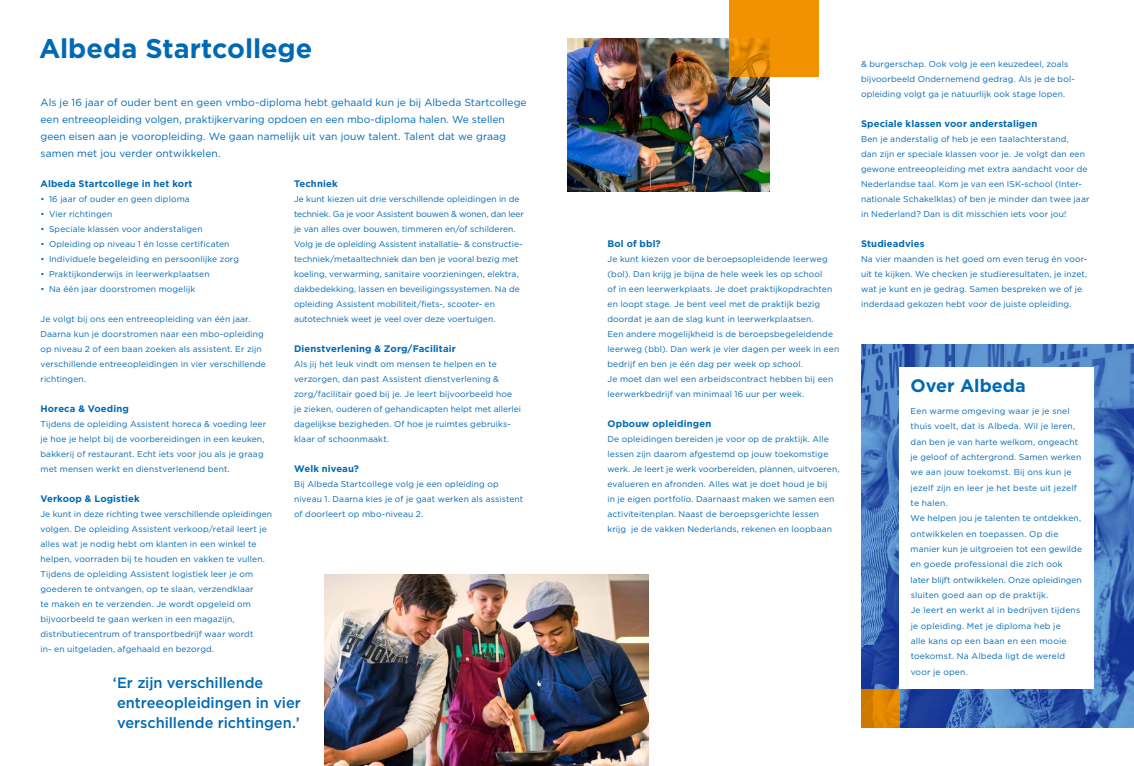
<style>
.page{position:relative;width:1134px;height:766px;background:#fff}
.page>*{position:absolute;margin:0;border:0;box-sizing:border-box;transform-origin:0 0}
.t1{font:700 27px "Gotham";color:#0069b4}
.t2{font:700 18px "Gotham";color:#0069b4}
.t3{font:500 15px/20px "Gotham";color:#0069b4}
.t4{font:10.3px/17px "Gotham";color:#0069b4}
.t5{font:700 9.5px "Gotham";letter-spacing:.015em;color:#0069b4}
.t6{font:8.5px/15px "Gotham";letter-spacing:.015em;color:#0069b4}
</style>
<div class="page">
<img style="left:861px;top:344px;width:273px;height:383px">
<img style="left:324px;top:574px;width:324px;height:191px">
<div style="left:729px;top:0;width:89px;height:77px;background:#f39200"></div>
<img style="left:567px;top:38px;width:202px;height:153px">
<svg style="left:729px;top:38px;width:40px;height:39px"></svg>
<svg style="left:861px;top:689px;width:38px;height:38px"></svg>
<div style="left:899px;top:367px;width:194px;height:321px;background:#fff"></div>
<h1 class="t1" style="left:39px;top:31px;width:275px">Albeda Startcollege</h1>
<p class="t4" style="left:40px;top:94px;width:488px">Als je 16 jaar of ouder bent en geen vmbo-diploma hebt gehaald kun je bij Albeda Startcollege een entreeopleiding volgen, praktijkervaring opdoen en een mbo-diploma halen. We stellen geen eisen aan je vooropleiding. We gaan namelijk uit van jouw talent. Talent dat we graag samen met jou verder ontwikkelen.</p>
<p class="t5" style="left:294px;top:177px;width:45px">Techniek</p>
<p class="t6" style="left:294px;top:191px;width:231px">Je kunt kiezen uit drie verschillende opleidingen in de techniek. Ga je voor Assistent bouwen &amp; wonen, dan leer je van alles over bouwen, timmeren en/of schilderen.<br>Volg je de opleiding Assistent installatie- &amp; constructie&shy;techniek/metaaltechniek dan ben je vooral bezig met koeling, verwarming, sanitaire voorzieningen, elektra, dakbedekking, lassen en beveiligingssystemen. Na de opleiding Assistent mobiliteit/fiets-, scooter- en autotechniek weet je veel over deze voertuigen.</p>
<p class="t5" style="left:294px;top:342px;width:163px">Dienstverlening &amp; Zorg/Facilitair</p>
<p class="t6" style="left:294px;top:356px;width:229px">Als jij het leuk vindt om mensen te helpen en te verzorgen, dan past Assistent dienstverlening &amp; zorg/facilitair goed bij je. Je leert bijvoorbeeld hoe je zieken, ouderen of gehandicapten helpt met allerlei dagelijkse bezigheden. Of hoe je ruimtes gebruiks&shy;klaar of schoonmaakt.</p>
<p class="t5" style="left:294px;top:462px;width:66px">Welk niveau?</p>
<p class="t6" style="left:294px;top:476px;width:231px">Bij Albeda Startcollege volg je een opleiding op niveau 1. Daarna kies je of je gaat werken als assistent of doorleert op mbo-niveau 2.</p>
<p class="t5" style="left:40px;top:177px;width:153px">Albeda Startcollege in het kort</p>
<p class="t6" style="left:40px;top:191px;width:151px">• 16 jaar of ouder en geen diploma</p>
<p class="t6" style="left:40px;top:206px;width:73px">• Vier richtingen</p>
<p class="t6" style="left:40px;top:221px;width:164px">• Speciale klassen voor anderstaligen</p>
<p class="t6" style="left:40px;top:236px;width:191px">• Opleiding op niveau 1 én losse certificaten</p>
<p class="t6" style="left:40px;top:251px;width:200px">• Individuele begeleiding en persoonlijke zorg</p>
<p class="t6" style="left:40px;top:266px;width:171px">• Praktijkonderwijs in leerwerkplaatsen</p>
<p class="t6" style="left:40px;top:281px;width:156px">• Na één jaar doorstromen mogelijk</p>
<p class="t6" style="left:40px;top:311px;width:227px">Je volgt bij ons een entreeopleiding van één jaar.<br>Daarna kun je doorstromen naar een mbo-opleiding op niveau 2 of een baan zoeken als assistent. Er zijn verschillende entreeopleidingen in vier verschillende richtingen.</p>
<p class="t5" style="left:40px;top:402px;width:90px">Horeca &amp; Voeding</p>
<p class="t6" style="left:40px;top:416px;width:227px">Tijdens de opleiding Assistent horeca &amp; voeding leer je hoe je helpt bij de voorbereidingen in een keuken, bakkerij of restaurant. Echt iets voor jou als je graag met mensen werkt en dienstverlenend bent.</p>
<p class="t5" style="left:40px;top:492px;width:101px">Verkoop &amp; Logistiek</p>
<p class="t6" style="left:40px;top:506px;width:233px">Je kunt in deze richting twee verschillende opleidingen volgen. De opleiding Assistent verkoop/retail leert je alles wat je nodig hebt om klanten in een winkel te helpen, voorraden bij te houden en vakken te vullen.<br>Tijdens de opleiding Assistent logistiek leer je om goederen te ontvangen, op te slaan, verzendklaar<br>te maken en te verzenden. Je wordt opgeleid om bijvoorbeeld te gaan werken in een magazijn, distributiecentrum of transportbedrijf waar wordt<br>in- en uitgeladen, afgehaald en bezorgd.</p>
<h3 class="t3" style="left:113px;top:672px;width:189px">‘Er zijn verschillende entreeopleidingen in vier verschillende richtingen.’</h3>
<p class="t5" style="left:607px;top:237px;width:55px">Bol of bbl?</p>
<p class="t6" style="left:607px;top:251px;width:233px">Je kunt kiezen voor de beroepsopleidende leerweg (bol). Dan krijg je bijna de hele week les op school<br>of in een leerwerkplaats. Je doet praktijkopdrachten en loopt stage. Je bent veel met de praktijk bezig doordat je aan de slag kunt in leerwerkplaatsen.<br>Een andere mogelijkheid is de beroepsbegeleidende leerweg (bbl). Dan werk je vier dagen per week in een bedrijf en ben je één dag per week op school.<br>Je moet dan wel een arbeidscontract hebben bij een leerwerkbedrijf van minimaal 16 uur per week.</p>
<p class="t5" style="left:607px;top:417px;width:105px">Opbouw opleidingen</p>
<p class="t6" style="left:607px;top:431px;width:233px">De opleidingen bereiden je voor op de praktijk. Alle lessen zijn daarom afgestemd op jouw toekomstige werk. Je leert je werk voorbereiden, plannen, uitvoeren, evalueren en afronden. Alles wat je doet houd je bij<br>in je eigen portfolio. Daarnaast maken we samen een activiteitenplan. Naast de beroepsgerichte lessen krijg je de vakken Nederlands, rekenen en loopbaan</p>
<p class="t6" style="left:861px;top:56px;width:215px">&amp; burgerschap. Ook volg je een keuzedeel, zoals bijvoorbeeld Ondernemend gedrag. Als je de bol&shy;opleiding volgt ga je natuurlijk ook stage lopen.</p>
<p class="t5" style="left:861px;top:117px;width:178px">Speciale klassen voor anderstaligen</p>
<p class="t6" style="left:861px;top:131px;width:230px">Ben je anderstalig of heb je een taalachterstand,<br>dan zijn er speciale klassen voor je. Je volgt dan een gewone entreeopleiding met extra aandacht voor de Nederlandse taal. Kom je van een ISK-school (Inter&shy;nationale Schakelklas) of ben je minder dan twee jaar in Nederland? Dan is dit misschien iets voor jou!</p>
<p class="t5" style="left:861px;top:237px;width:65px">Studieadvies</p>
<p class="t6" style="left:861px;top:251px;width:228px">Na vier maanden is het goed om even terug én voor&shy;uit te kijken. We checken je studieresultaten, je inzet, wat je kunt en je gedrag. Samen bespreken we of je inderdaad gekozen hebt voor de juiste opleiding.</p>
<h2 class="t2" style="left:911px;top:373px;width:117px">Over Albeda</h2>
<p class="t6" style="left:911px;top:403px;width:173px;line-height:15.3px">Een warme omgeving waar je je snel thuis voelt, dat is Albeda. Wil je leren, dan ben je van harte welkom, ongeacht je geloof of achtergrond. Samen werken we aan jouw toekomst. Bij ons kun je jezelf zijn en leer je het beste uit jezelf te halen.<br>We helpen jou je talenten te ontdekken, ontwikkelen en toepassen. Op die manier kun je uitgroeien tot een gewilde en goede professional die zich ook later blijft ontwikkelen. Onze opleidingen sluiten goed aan op de praktijk.<br>Je leert en werkt al in bedrijven tijdens je opleiding. Met je diploma heb je<br>alle kans op een baan en een mooie toekomst. Na Albeda ligt de wereld voor je open.</p>
</div>
